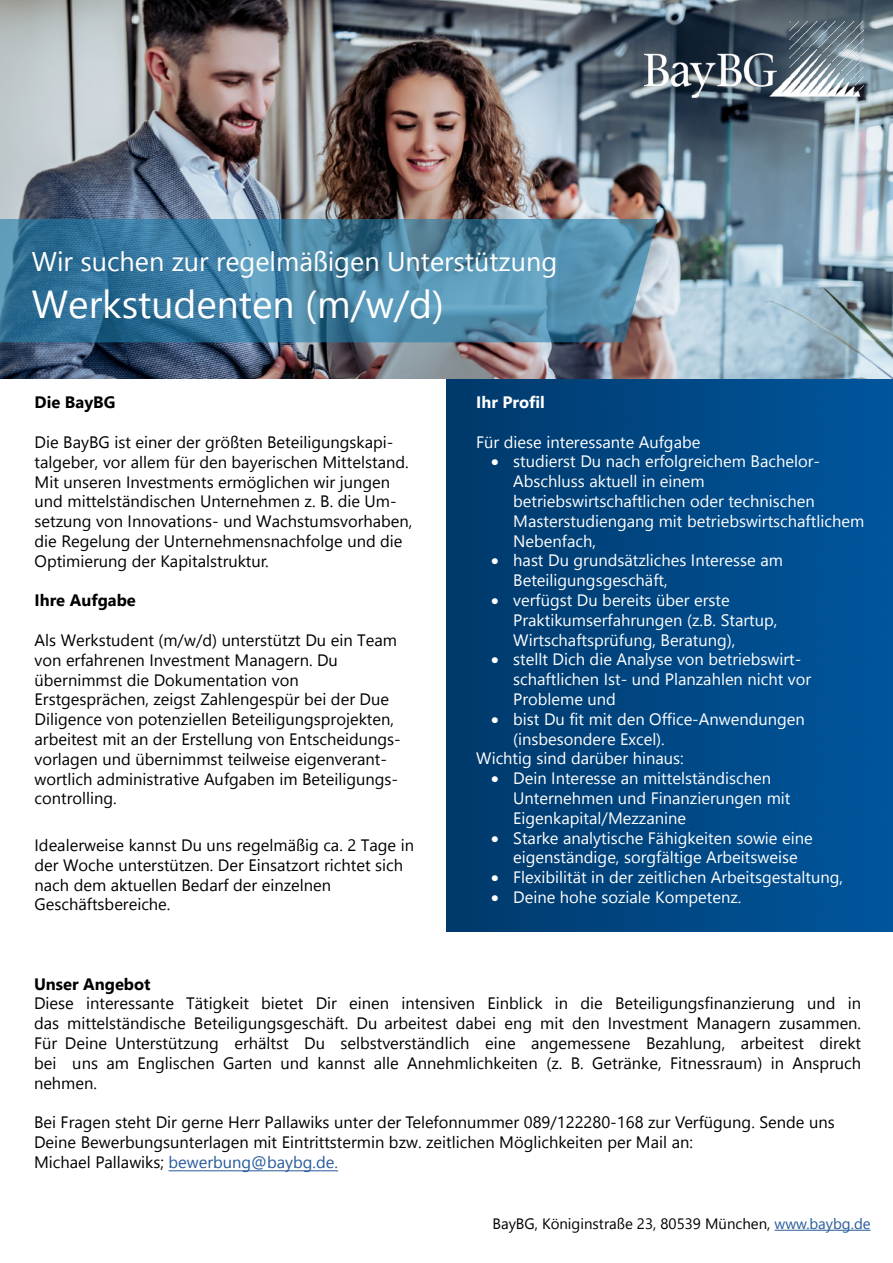
<style>
.page{position:relative;width:893px;height:1263px;background:#fff}
.page>*{position:absolute;margin:0;border:0;box-sizing:border-box;transform-origin:0 0}
.t1{font:39px "Leelawadee UI";color:#fff}
.t2{font:27px "Leelawadee UI";color:#fff}
.t3{font:16.5px/19.8px "Leelawadee UI";color:#000}
.t4{font:16.5px/19.8px "Leelawadee UI";color:#fff}
.t5{font:700 16.5px "Leelawadee UI";color:#000}
.t6{font:700 16.5px "Leelawadee UI";color:#fff}
.t7{font:15px "Leelawadee UI";color:#000}
.s1{color:#275b9b}
</style>
<div class="page">
<img style="left:446px;top:378px;width:447px;height:553px">
<img style="left:0;top:0;width:893px;height:378px">
<svg style="left:0;top:219px;width:657px;height:123px"></svg>
<hr style="left:169px;top:1170px;width:169px;height:1px;background:#275b9b">
<hr style="left:775px;top:1230px;width:96px;height:1px;background:#275b9b">
<img style="left:644px;top:21px;width:220px;height:80px">
<h2 class="t2" style="left:32px;top:242px;width:527px">Wir suchen zur regelmäßigen Unterstützung</h2>
<h1 class="t1" style="left:32px;top:277px;width:414px">Werkstudenten (m/w/d)</h1>
<p class="t5" style="left:35px;top:391px;width:82px">Die BayBG</p>
<p class="t3" style="left:35px;top:431px;width:379px">Die BayBG ist einer der größten Beteiligungskapi&shy;talgeber, vor allem für den bayerischen Mittelstand.<br>Mit unseren Investments ermöglichen wir jungen und mittelständischen Unternehmen z. B. die Um&shy;setzung von Innovations- und Wachstumsvorhaben, die Regelung der Unternehmensnachfolge und die Optimierung der Kapitalstruktur.</p>
<p class="t5" style="left:35px;top:589px;width:103px">Ihre Aufgabe</p>
<p class="t3" style="left:35px;top:629px;width:368px">Als Werkstudent (m/w/d) unterstützt Du ein Team von erfahrenen Investment Managern. Du übernimmst die Dokumentation von Erstgesprächen, zeigst Zahlengespür bei der Due Diligence von potenziellen Beteiligungsprojekten, arbeitest mit an der Erstellung von Entscheidungs&shy;vorlagen und übernimmst teilweise eigenverant&shy;wortlich administrative Aufgaben im Beteiligungs&shy;controlling.</p>
<p class="t3" style="left:35px;top:834px;width:381px">Idealerweise kannst Du uns regelmäßig ca. 2 Tage in der Woche unterstützen. Der Einsatzort richtet sich nach dem aktuellen Bedarf der einzelnen Geschäftsbereiche.</p>
<p class="t6" style="left:476px;top:390px;width:70px">Ihr Profil</p>
<p class="t4" style="left:476px;top:431px;width:226px">Für diese interessante Aufgabe</p>
<p class="t4" style="left:513px;top:451px;width:352px;text-indent:-22px">• studierst Du nach erfolgreichem Bachelor-Abschluss aktuell in einem betriebswirtschaftlichen oder technischen Masterstudiengang mit betriebswirtschaftlichem Nebenfach,</p>
<p class="t4" style="left:513px;top:550px;width:271px;text-indent:-22px">• hast Du grundsätzliches Interesse am<br>Beteiligungsgeschäft,</p>
<p class="t4" style="left:513px;top:589px;width:266px;text-indent:-22px">• verfügst Du bereits über erste<br>Praktikumserfahrungen (z.B. Startup,<br>Wirtschaftsprüfung, Beratung),</p>
<p class="t4" style="left:513px;top:649px;width:299px;text-indent:-22px">• stellt Dich die Analyse von betriebswirt&shy;schaftlichen Ist- und Planzahlen nicht vor<br>Probleme und</p>
<p class="t4" style="left:491px;top:708px;width:315px">• bist Du fit mit den Office-Anwendungen</p>
<p class="t4" style="left:513px;top:728px;width:153px">(insbesondere Excel).</p>
<p class="t4" style="left:476px;top:748px;width:209px">Wichtig sind darüber hinaus:</p>
<p class="t4" style="left:513px;top:768px;width:279px;text-indent:-22px">• Dein Interesse an mittelständischen<br>Unternehmen und Finanzierungen mit<br>Eigenkapital/Mezzanine</p>
<p class="t4" style="left:491px;top:827px;width:323px;text-align:center">• Starke analytische Fähigkeiten sowie eine eigenständige, sorgfältige Arbeitsweise</p>
<p class="t4" style="left:491px;top:867px;width:353px">• Flexibilität in der zeitlichen Arbeitsgestaltung,</p>
<p class="t4" style="left:491px;top:886px;width:252px">• Deine hohe soziale Kompetenz.</p>
<p class="t5" style="left:34px;top:972px;width:118px">Unser Angebot</p>
<p class="t3" style="left:34px;top:993px;width:829px;text-align:justify">Diese interessante Tätigkeit bietet Dir einen intensiven Einblick in die Beteiligungsfinanzierung und in das mittelständische Beteiligungsgeschäft. Du arbeitest dabei eng mit den Investment Managern zusammen.<br>Für Deine Unterstützung erhältst Du selbstverständlich eine angemessene Bezahlung, arbeitest direkt bei uns am Englischen Garten und kannst alle Annehmlichkeiten (z. B. Getränke, Fitnessraum) in Anspruch nehmen.</p>
<p class="t3" style="left:34px;top:1112px;width:802px">Bei Fragen steht Dir gerne Herr Pallawiks unter der Telefonnummer 089/122280-168 zur Verfügung. Sende uns<br>Deine Bewerbungsunterlagen mit Eintrittstermin bzw. zeitlichen Möglichkeiten per Mail an:<br>Michael Pallawiks; <span class="s1">bewerbung@baybg.de.</span></p>
<p class="t7" style="left:492px;top:1213px;width:380px">BayBG, Königinstraße 23, 80539 München, <span class="s1">www.baybg.de</span></p>
</div>
